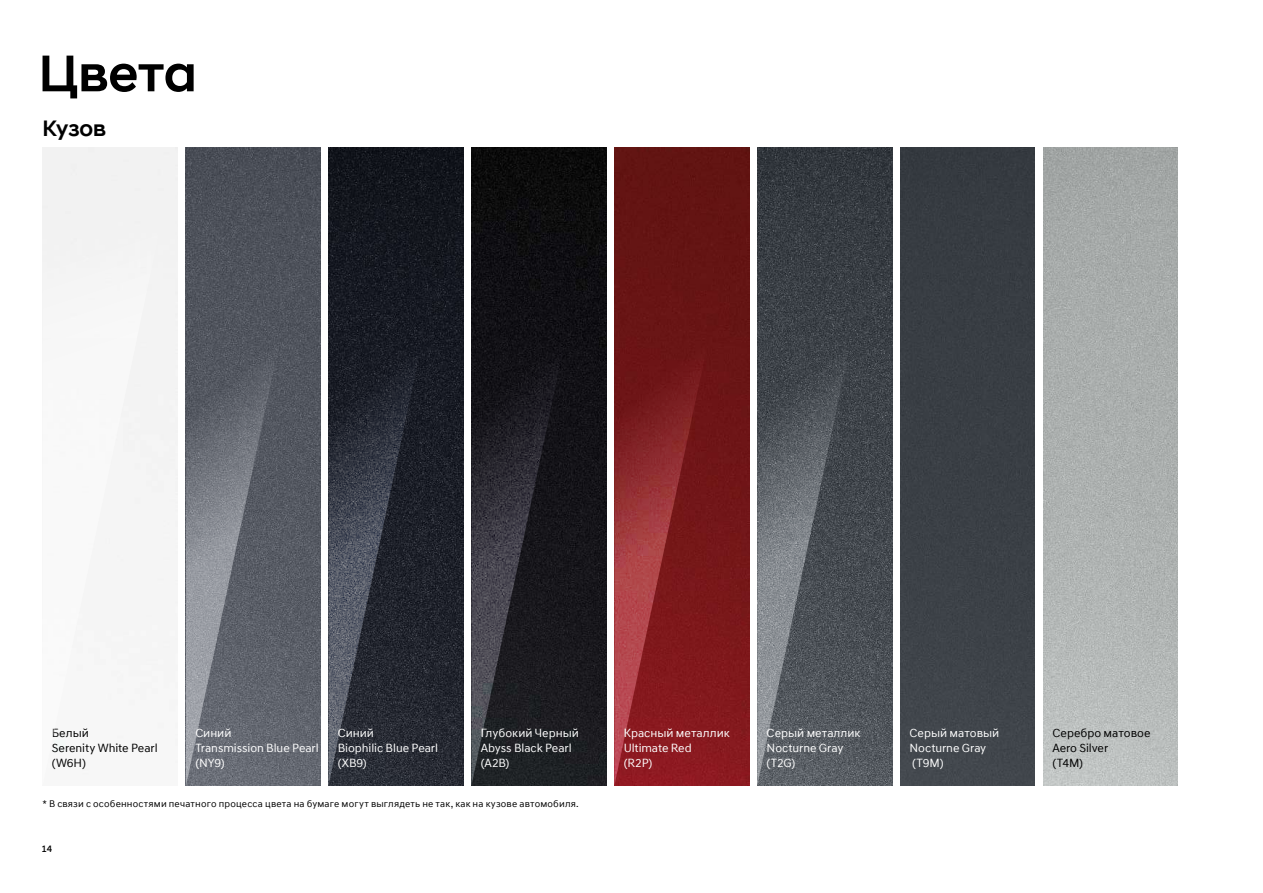
<style>
.page{position:relative;width:1263px;height:893px;background:#fff}
.page>*{position:absolute;margin:0;border:0;box-sizing:border-box;transform-origin:0 0}
.t1{font:500 52.5px "HAK Sans Head Office";letter-spacing:-.01em;color:#000}
.t2{font:500 22.5px "HAK Sans Head Office";color:#000}
.t3{font:12px/15px "HAK Sans Text Office";letter-spacing:-.005em;color:#fff}
.t4{font:12px/15px "HAK Sans Text Office";letter-spacing:-.005em;color:#000}
.t5{font:9.75px "HAK Sans Text Office";letter-spacing:.015em;color:#000}
.t6{font:500 9.75px "HAK Sans Text Office";color:#000}
</style>
<div class="page">
<div style="left:43px;top:147px;width:134px;height:518px;background:#f3f3f3"></div>
<img style="left:43px;top:339px;width:94px;height:412px">
<div style="left:900px;top:147px;width:135px;height:639px;background:#3a3f45"></div>
<img style="left:1043px;top:147px;width:135px;height:639px">
<svg style="left:186px;top:147px;width:135px;height:639px;background:#5e626b"></svg>
<svg style="left:328px;top:147px;width:135px;height:639px;background:#232630"></svg>
<svg style="left:471px;top:147px;width:135px;height:639px;background:#1a1a1f"></svg>
<svg style="left:614px;top:147px;width:135px;height:639px;background:#7a1c1e"></svg>
<svg style="left:757px;top:147px;width:135px;height:639px;background:#4b5056"></svg>
<h1 class="t1" style="left:39px;top:42px;width:160px">Цвета</h1>
<h2 class="t2" style="left:43px;top:115px;width:65px">Кузов</h2>
<p class="t4" style="left:52px;top:725px;width:107px">Белый<br>Serenity White Pearl (W6H)</p>
<p class="t3" style="left:195px;top:725px;width:125px">Синий<br>Transmission Blue Pearl (NY9)</p>
<p class="t3" style="left:338px;top:725px;width:102px">Синий<br>Biophilic Blue Pearl (XB9)</p>
<p class="t3" style="left:481px;top:725px;width:100px">Глубокий Черный<br>Abyss Black Pearl (A2B)</p>
<p class="t3" style="left:624px;top:725px;width:108px">Красный металлик<br>Ultimate Red<br>(R2P)</p>
<p class="t3" style="left:767px;top:725px;width:95px">Серый металлик<br>Nocturne Gray (T2G)</p>
<p class="t3" style="left:909px;top:725px;width:91px">Серый матовый<br>Nocturne Gray (T9M)</p>
<p class="t4" style="left:1052px;top:725px;width:99px">Серебро матовое<br>Aero Silver<br>(T4M)</p>
<p class="t5" style="left:43px;top:797px;width:538px">* В связи с особенностями печатного процесса цвета на бумаге могут выглядеть не так, как на кузове автомобиля.</p>
<p class="t6" style="left:41px;top:842px;width:12px">14</p>
</div>
